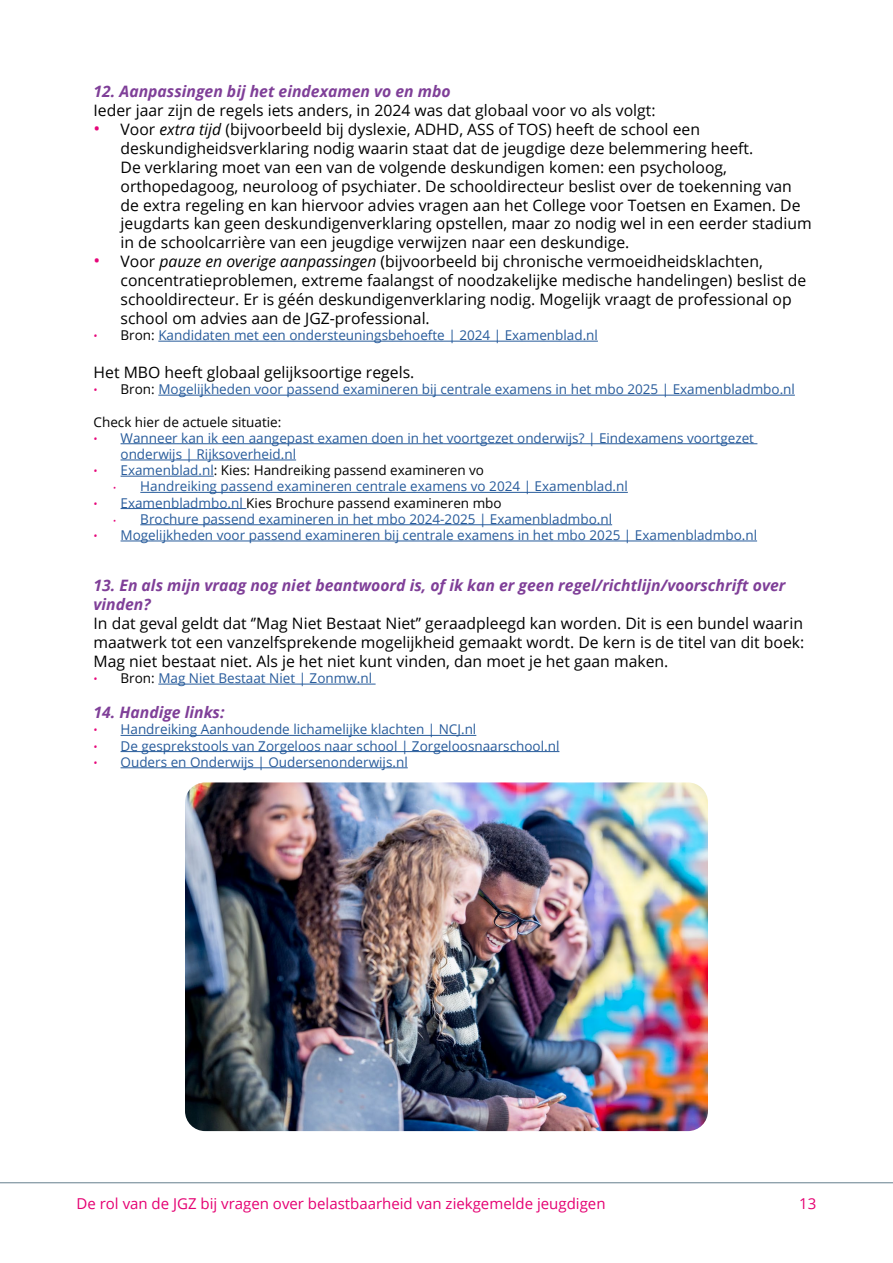
<style>
.page{position:relative;width:893px;height:1263px;background:#fff}
.page>*{position:absolute;margin:0;border:0;box-sizing:border-box;transform-origin:0 0}
.broodtekst{font:15.75px/18.9px "Open Sans";color:#000}
.t1{font:italic 700 15.75px/18.9px "Open Sans";color:#7f3f98}
.t2{font:15px "Open Sans";color:#e50072}
.t3{font:13.5px/16.2px "Open Sans";color:#275b9b}
.voetnoot{font:13.5px "Open Sans";color:#000}
.s1{font-size:18px;color:#e60579}
.s2{font-style:italic}
.s3{font-family:"Roboto";font-style:italic;font-size:12px;color:#e60579}
.s4{color:#000}
.s5{color:#275b9b}
.s6{font-family:"Roboto";font-style:italic;font-size:9px;color:#e60579}
</style>
<div class="page">
<hr style="left:0;top:1182px;width:893px;height:1px;background:#758d9a">
<hr style="left:158px;top:341px;width:440px;height:1px;background:#275b9b">
<hr style="left:158px;top:395px;width:637px;height:1px;background:#275b9b">
<hr style="left:121px;top:443px;width:636px;height:1px;background:#275b9b">
<hr style="left:121px;top:460px;width:175px;height:1px;background:#275b9b">
<hr style="left:121px;top:476px;width:93px;height:1px;background:#275b9b">
<hr style="left:140px;top:492px;width:488px;height:1px;background:#275b9b">
<hr style="left:121px;top:508px;width:125px;height:1px;background:#275b9b">
<hr style="left:140px;top:524px;width:472px;height:1px;background:#275b9b">
<hr style="left:121px;top:541px;width:636px;height:1px;background:#275b9b">
<hr style="left:158px;top:684px;width:218px;height:1px;background:#275b9b">
<hr style="left:121px;top:735px;width:355px;height:1px;background:#275b9b">
<hr style="left:121px;top:751px;width:438px;height:1px;background:#275b9b">
<hr style="left:121px;top:767px;width:287px;height:1px;background:#275b9b">
<img style="left:185px;top:782px;width:523px;height:349px">
<h3 class="t1" style="left:94px;top:82px;width:359px">12. Aanpassingen bij het eindexamen vo en mbo</h3>
<p class="broodtekst" style="left:94px;top:100px;width:564px">Ieder jaar zijn de regels iets anders, in 2024 was dat globaal voor vo als volgt:</p>
<p class="broodtekst" style="left:121px;top:119px;width:693px;text-indent:-27px"><span class="s1">•</span> Voor <span class="s2">extra tijd</span> (bijvoorbeeld bij dyslexie, ADHD, ASS of TOS) heeft de school een deskundigheidsverklaring nodig waarin staat dat de jeugdige deze belemmering heeft.<br>De verklaring moet van een van de volgende deskundigen komen: een psycholoog, orthopedagoog, neuroloog of psychiater. De schooldirecteur beslist over de toekenning van de extra regeling en kan hiervoor advies vragen aan het College voor Toetsen en Examen. De jeugdarts kan geen deskundigenverklaring opstellen, maar zo nodig wel in een eerder stadium in de schoolcarrière van een jeugdige verwijzen naar een deskundige.</p>
<p class="broodtekst" style="left:121px;top:252px;width:687px;text-indent:-27px"><span class="s1">•</span> Voor <span class="s2">pauze en overige aanpassingen</span> (bijvoorbeeld bij chronische vermoeidheidsklachten, concentratieproblemen, extreme faalangst of noodzakelijke medische handelingen) beslist de schooldirecteur. Er is géén deskundigenverklaring nodig. Mogelijk vraagt de professional op school om advies aan de JGZ-professional.</p>
<p class="t3" style="left:94px;top:327px;width:506px"><span class="s3">•</span> <span class="s4">Bron:</span> Kandidaten met een ondersteuningsbehoefte | 2024 | Examenblad.nl</p>
<p class="broodtekst" style="left:94px;top:362px;width:322px">Het MBO heeft globaal gelijksoortige regels.</p>
<p class="t3" style="left:94px;top:381px;width:703px"><span class="s3">•</span> <span class="s4">Bron:</span> Mogelijkheden voor passend examineren bij centrale examens in het mbo 2025 | Examenbladmbo.nl</p>
<p class="voetnoot" style="left:94px;top:412px;width:189px">Check hier de actuele situatie:</p>
<p class="t3" style="left:121px;top:429px;width:635px;text-indent:-27px"><span class="s3">•</span> Wanneer kan ik een aangepast examen doen in het voortgezet onderwijs? | Eindexamens voortgezet onderwijs | Rijksoverheid.nl</p>
<p class="voetnoot" style="left:94px;top:461px;width:392px"><span class="s3">•</span> <span class="s5">Examenblad.nl</span>: Kies: Handreiking passend examineren vo</p>
<p class="t3" style="left:113px;top:478px;width:516px"><span class="s6">•</span> Handreiking passend examineren centrale examens vo 2024 | Examenblad.nl</p>
<p class="voetnoot" style="left:94px;top:493px;width:410px"><span class="s3">•</span> <span class="s5">Examenbladmbo.nl</span> Kies Brochure passend examineren mbo</p>
<p class="t3" style="left:113px;top:510px;width:500px"><span class="s6">•</span> Brochure passend examineren in het mbo 2024-2025 | Examenbladmbo.nl</p>
<p class="t3" style="left:94px;top:527px;width:665px"><span class="s3">•</span> Mogelijkheden voor passend examineren bij centrale examens in het mbo 2025 | Examenbladmbo.nl</p>
<h3 class="t1" style="left:94px;top:576px;width:693px">13. En als mijn vraag nog niet beantwoord is, of ik kan er geen regel/richtlijn/voorschrift over vinden?</h3>
<p class="broodtekst" style="left:94px;top:613px;width:712px;text-align:justify">In dat geval geldt dat ‘’Mag Niet Bestaat Niet’’ geraadpleegd kan worden. Dit is een bundel waarin maatwerk tot een vanzelfsprekende mogelijkheid gemaakt wordt. De kern is de titel van dit boek:<br>Mag niet bestaat niet. Als je het niet kunt vinden, dan moet je het gaan maken.</p>
<p class="t3" style="left:94px;top:670px;width:280px"><span class="s3">•</span> <span class="s4">Bron:</span> Mag Niet Bestaat Niet | Zonmw.nl</p>
<h3 class="t1" style="left:94px;top:703px;width:133px">14. Handige links:</h3>
<p class="t3" style="left:94px;top:721px;width:384px"><span class="s3">•</span> Handreiking Aanhoudende lichamelijke klachten | NCJ.nl</p>
<p class="t3" style="left:94px;top:737px;width:467px"><span class="s3">•</span> De gesprekstools van Zorgeloos naar school | Zorgeloosnaarschool.nl</p>
<p class="t3" style="left:94px;top:753px;width:316px"><span class="s3">•</span> Ouders en Onderwijs | Oudersenonderwijs.nl</p>
<p class="t2" style="left:77px;top:1193px;width:530px">De rol van de JGZ bij vragen over belastbaarheid van ziekgemelde jeugdigen</p>
<p class="t2" style="left:799px;top:1193px;width:19px">13</p>
</div>
